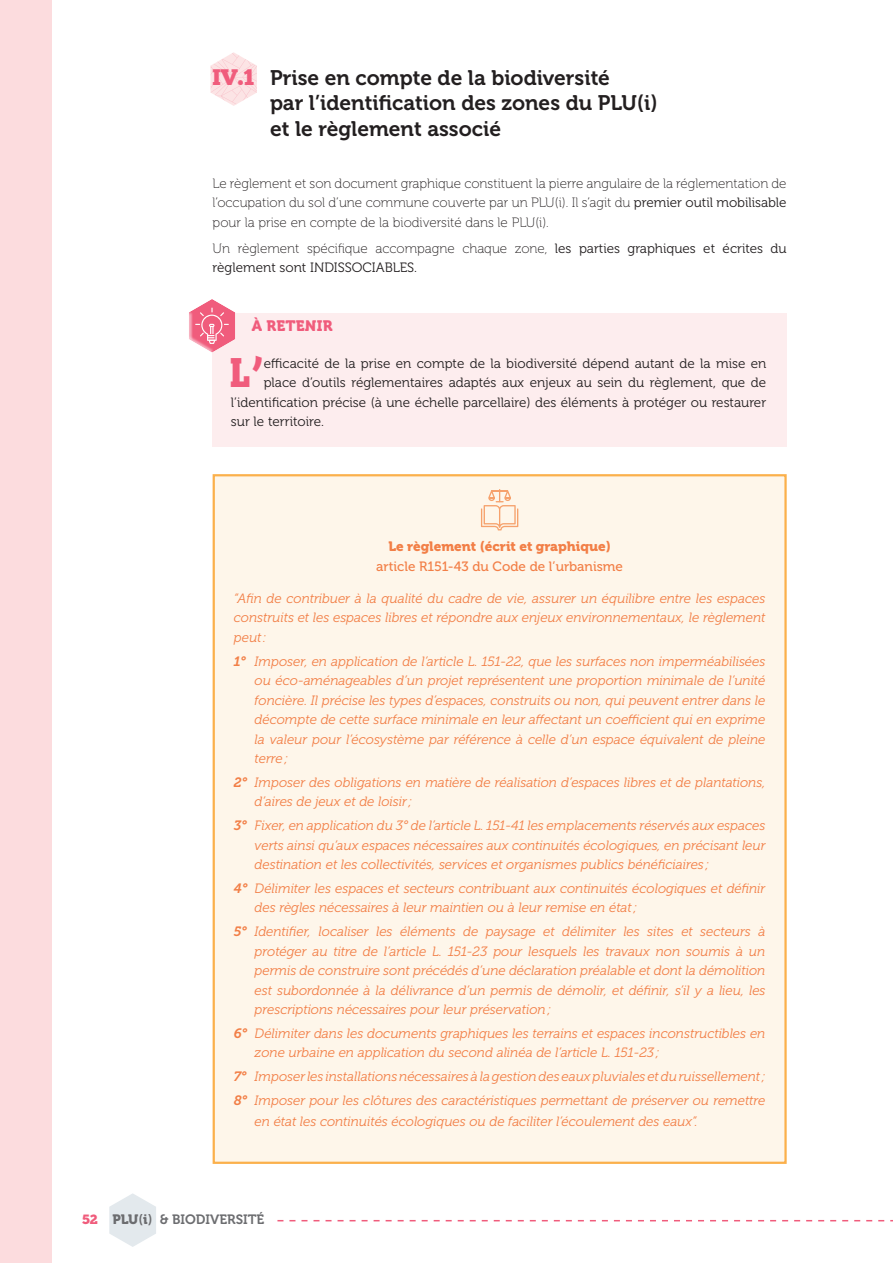
<style>
.page{position:relative;width:893px;height:1263px;background:#fff}
.page>*{position:absolute;margin:0;border:0;box-sizing:border-box;transform-origin:0 0}
.t1{font:41.4px "Chunk Five";color:#f05c7c;scale:.8 1}
.t2{font:21px/25.5px "Museo 700";color:#231f20}
.t3{font:15px "Museo 900";letter-spacing:.015em;color:#f05c7c}
.t4{font:italic 13.5px/19.5px "Museo 300";color:#f27f47;text-align:justify}
.t5{font:13.5px/19.5px "Museo 100";color:#231f20;text-align:justify}
.t6{font:13.5px "Museo 300";color:#231f20}
.t7{font:13.5px "Museo 500";color:#f27f47}
.t8{font:13.5px "Museo 900";color:#f27f47}
.t9{font:13.5px "Museo 700";color:#6c6d70}
.s1{font-family:"Chunk Five";font-size:22.5px;color:#f05c7c}
.s2{font-family:"Museo 300"}
.s3{font-family:"Museo 700"}
.s4{font-family:"Chunk Five";color:#f05c7c}
.s5{font-family:"Museo 900"}
</style>
<div class="page">
<svg style="left:109px;top:1193px;width:47px;height:54px"></svg>
<svg style="left:277px;top:1220px;width:616px;height:1px"></svg>
<div style="left:0;top:0;width:51px;height:1263px;background:#fcdcde"></div>
<div style="left:213px;top:474px;width:574px;height:690px;background:#fef6ea;border:2px solid #fbb04b"></div>
<svg style="left:481px;top:489px;width:37px;height:41px"></svg>
<svg style="left:210px;top:52px;width:47px;height:54px"></svg>
<div style="left:212px;top:313px;width:575px;height:134px;background:#fdedee"></div>
<div style="left:188px;top:297px;width:48px;height:56px;background:#fff"></div>
<svg style="left:189px;top:299px;width:46px;height:54px"></svg>
<h2 class="t2" style="left:270px;top:65px;width:389px;text-indent:-57px"><span class="s1">IV.1</span> Prise en compte de la biodiversité<br>par l’identification des zones du PLU(i) et le règlement associé</h2>
<p class="t5" style="left:213px;top:174px;width:576px">Le règlement et son document graphique constituent la pierre angulaire de la réglementation de l’occupation du sol d’une commune couverte par un PLU(i). Il s’agit du <span class="s2">premier outil mobilisable </span>pour la prise en compte de la biodiversité dans le PLU(i).</p>
<p class="t5" style="left:213px;top:238px;width:576px">Un règlement spécifique accompagne chaque zone, <span class="s2">les parties graphiques et écrites du</span></p>
<p class="t6" style="left:213px;top:260px;width:206px">règlement sont INDISSOCIABLES.</p>
<p class="t3" style="left:252px;top:318px;width:82px">À RETENIR</p>
<h1 class="t1" style="left:230px;top:348px;width:42px">L’</h1>
<p class="t6" style="left:264px;top:356px;width:504px">efficacité de la prise en compte de la biodiversité dépend autant de la mise en</p>
<p class="t6" style="left:264px;top:375px;width:504px">place d’outils réglementaires adaptés aux enjeux au sein du règlement, que de</p>
<p class="t6" style="left:231px;top:395px;width:537px">l’identification précise (à une échelle parcellaire) des éléments à protéger ou restaurer</p>
<p class="t6" style="left:231px;top:414px;width:95px">sur le territoire.</p>
<p class="t8" style="left:388px;top:539px;width:224px">Le règlement (écrit et graphique)</p>
<p class="t7" style="left:376px;top:559px;width:248px">article R151-43 du Code de l’urbanisme</p>
<p class="t4" style="left:234px;top:589px;width:533px">“Afin de contribuer à la qualité du cadre de vie, assurer un équilibre entre les espaces construits et les espaces libres et répondre aux enjeux environnementaux, le règlement peut:</p>
<p class="t4" style="left:255px;top:651px;width:512px;text-indent:-21px"><span class="s3">1°</span> Imposer, en application de l’article L. 151-22, que les surfaces non imperméabilisées ou éco-aménageables d’un projet représentent une proportion minimale de l’unité foncière. Il précise les types d’espaces, construits ou non, qui peuvent entrer dans le décompte de cette surface minimale en leur affectant un coefficient qui en exprime la valeur pour l’écosystème par référence à celle d’un espace équivalent de pleine terre;</p>
<p class="t4" style="left:255px;top:773px;width:512px;text-indent:-21px"><span class="s3">2°</span> Imposer des obligations en matière de réalisation d’espaces libres et de plantations, d’aires de jeux et de loisir;</p>
<p class="t4" style="left:255px;top:816px;width:512px;text-indent:-21px"><span class="s3">3°</span> Fixer, en application du 3° de l’article L. 151-41 les emplacements réservés aux espaces verts ainsi qu’aux espaces nécessaires aux continuités écologiques, en précisant leur destination et les collectivités, services et organismes publics bénéficiaires ;</p>
<p class="t4" style="left:255px;top:879px;width:512px;text-indent:-21px"><span class="s3">4°</span> Délimiter les espaces et secteurs contribuant aux continuités écologiques et définir des règles nécessaires à leur maintien ou à leur remise en état;</p>
<p class="t4" style="left:255px;top:922px;width:512px;text-indent:-21px"><span class="s3">5°</span> Identifier, localiser les éléments de paysage et délimiter les sites et secteurs à protéger au titre de l’article L. 151-23 pour lesquels les travaux non soumis à un permis de construire sont précédés d’une déclaration préalable et dont la démolition est subordonnée à la délivrance d’un permis de démolir, et définir, s’il y a lieu, les prescriptions nécessaires pour leur préservation;</p>
<p class="t4" style="left:255px;top:1024px;width:512px;text-indent:-21px"><span class="s3">6°</span> Délimiter dans les documents graphiques les terrains et espaces inconstructibles en zone urbaine en application du second alinéa de l’article L. 151-23;</p>
<p class="t4" style="left:234px;top:1065px;width:533px;line-height:23.7px"><span class="s3">7°</span> Imposer les installations nécessaires à la gestion des eaux pluviales et du ruissellement;<br><span class="s3">8°</span> Imposer pour les clôtures des caractéristiques permettant de préserver ou remettre</p>
<p class="t4" style="left:255px;top:1111px;width:445px">en état les continuités écologiques ou de faciliter l’écoulement des eaux”.</p>
<p class="t9" style="left:82px;top:1212px;width:184px"><span class="s4">52</span> <span class="s5">PLU</span>(<span class="s5">i</span>) &amp; BIODIVERSITÉ</p>
</div>
